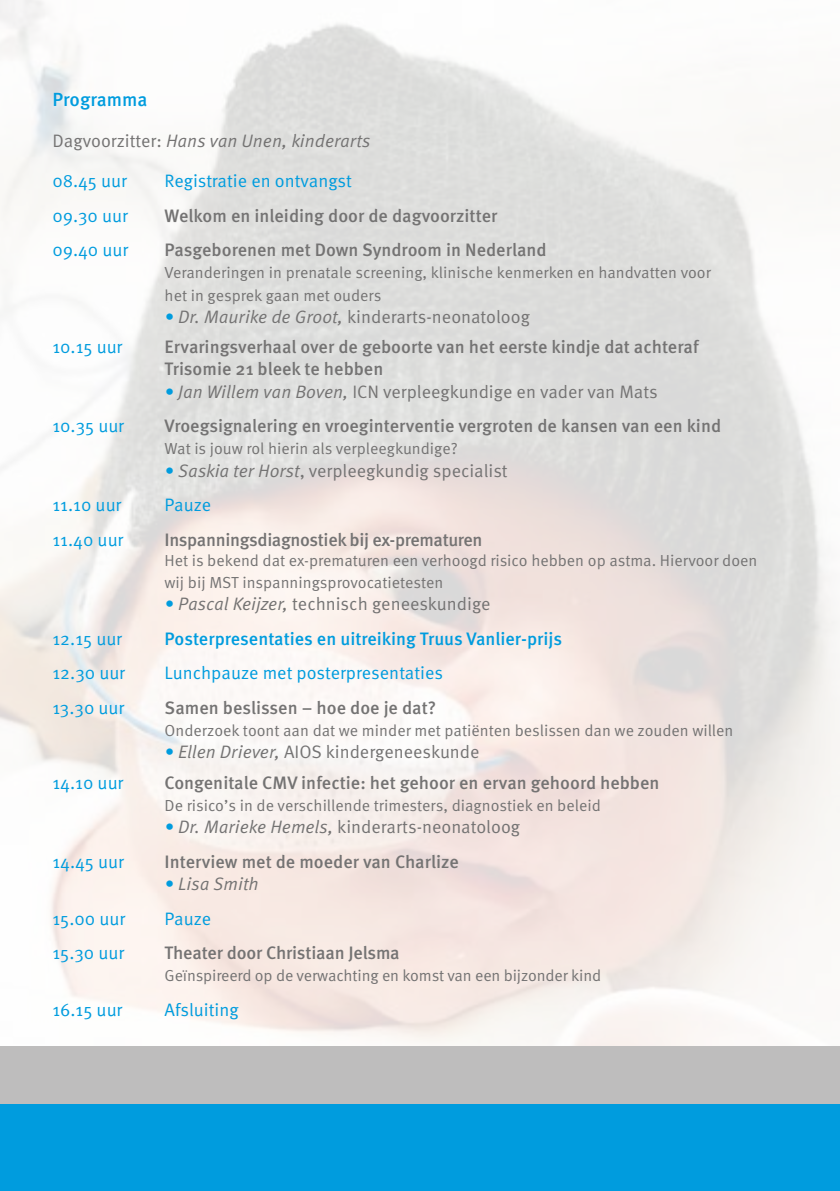
<style>
.page{position:relative;width:840px;height:1191px;background:#fff}
.page>*{position:absolute;margin:0;border:0;box-sizing:border-box;transform-origin:0 0}
.t1{font:500 19px "Meta Pro";color:#009cde}
.t2{font:500 18px/22.2px "Meta Pro";color:#747373}
.t3{font:18px "Meta Pro Norm";color:#747373}
.t4{font:18px "Meta Pro Norm";color:#009cde}
.t5{font:500 18px "Meta Pro";color:#009cde}
.t6{font:18px "Meta Pro Norm Ita";color:#747373}
.t7{font:500 18px "Meta Pro";letter-spacing:-.02em;color:#747373}
.t8{font:16px/22.2px "Meta Pro Norm";color:#747373}
.s1{font-family:"Meta Pro Norm"}
.s2{font-family:"Meta Pro Norm Ita";color:#009cde}
.s3{font-family:"Meta Pro Norm Ita"}
.s4{color:#009cde}
</style>
<div class="page">
<div style="left:0;top:1103px;width:839px;height:88px;background:#009cde"></div>
<div style="left:0;top:1046px;width:839px;height:57px;background:#bebdbd"></div>
<p class="t1" style="left:52px;top:85px;width:96px">Programma</p>
<p class="t6" style="left:52px;top:127px;width:319px"><span class="s1">Dagvoorzitter:</span> Hans van Unen, kinderarts</p>
<p class="t4" style="left:52px;top:167px;width:76px">08.45 uur</p>
<p class="t4" style="left:164px;top:167px;width:189px">Registratie en ontvangst</p>
<p class="t4" style="left:52px;top:202px;width:77px">09.30 uur</p>
<p class="t2" style="left:164px;top:203px;width:334px">Welkom en inleiding door de dagvoorzitter</p>
<p class="t4" style="left:52px;top:236px;width:77px">09.40 uur</p>
<p class="t2" style="left:164px;top:237px;width:383px">Pasgeborenen met Down Syndroom in Nederland</p>
<p class="t8" style="left:164px;top:260px;width:547px">Veranderingen in prenatale screening, klinische kenmerken en handvatten voor het in gesprek gaan met ouders</p>
<p class="t3" style="left:164px;top:303px;width:366px"><span class="s2">•</span> <span class="s3">Dr. Maurike de Groot,</span> kinderarts-neonatoloog</p>
<p class="t4" style="left:52px;top:333px;width:71px">10.15 uur</p>
<p class="t2" style="left:164px;top:335px;width:535px">Ervaringsverhaal over de geboorte van het eerste kindje dat achteraf<br>Trisomie 21 bleek te hebben</p>
<p class="t3" style="left:164px;top:378px;width:494px"><span class="s2">•</span> <span class="s3">Jan Willem van Boven,</span> ICN verpleegkundige en vader van Mats</p>
<p class="t4" style="left:52px;top:412px;width:73px">10.35 uur</p>
<p class="t2" style="left:164px;top:414px;width:557px">Vroegsignalering en vroeginterventie vergroten de kansen van een kind</p>
<p class="t8" style="left:164px;top:437px;width:294px">Wat is jouw rol hierin als verpleegkundige?</p>
<p class="t3" style="left:164px;top:457px;width:344px"><span class="s2">•</span> <span class="s3">Saskia ter Horst</span>, verpleegkundig specialist</p>
<p class="t4" style="left:52px;top:491px;width:70px">11.10 uur</p>
<p class="t4" style="left:164px;top:491px;width:48px">Pauze</p>
<p class="t4" style="left:52px;top:526px;width:72px">11.40 uur</p>
<p class="t7" style="left:164px;top:525px;width:319px">Inspanningsdiagnostiek bij ex-prematuren</p>
<p class="t8" style="left:164px;top:548px;width:594px">Het is bekend dat ex-prematuren een verhoogd risico hebben op astma. Hiervoor doen wij bij MST inspanningsprovocatietesten</p>
<p class="t3" style="left:164px;top:590px;width:327px"><span class="s2">•</span> <span class="s3">Pascal Keijzer,</span> technisch geneeskundige</p>
<p class="t4" style="left:52px;top:625px;width:71px">12.15 uur</p>
<p class="t5" style="left:164px;top:624px;width:399px">Posterpresentaties en uitreiking Truus Vanlier-prijs</p>
<p class="t4" style="left:52px;top:659px;width:74px">12.30 uur</p>
<p class="t4" style="left:164px;top:659px;width:280px">Lunchpauze met posterpresentaties</p>
<p class="t4" style="left:52px;top:694px;width:73px">13.30 uur</p>
<p class="t2" style="left:164px;top:695px;width:273px">Samen beslissen – hoe doe je dat?</p>
<p class="t8" style="left:164px;top:718px;width:570px">Onderzoek toont aan dat we minder met patiënten beslissen dan we zouden willen</p>
<p class="t3" style="left:164px;top:738px;width:316px"><span class="s2">•</span> <span class="s3">Ellen Driever,</span> AIOS kindergeneeskunde</p>
<p class="t4" style="left:52px;top:769px;width:72px">14.10 uur</p>
<p class="t2" style="left:164px;top:770px;width:496px">Congenitale CMV infectie: het gehoor en ervan gehoord hebben</p>
<p class="t8" style="left:164px;top:793px;width:437px">De risico’s in de verschillende trimesters, diagnostiek en beleid</p>
<p class="t3" style="left:164px;top:813px;width:357px"><span class="s2">•</span> <span class="s3">Dr. Marieke Hemels,</span> kinderarts-neonatoloog</p>
<p class="t4" style="left:52px;top:848px;width:73px">14.45 uur</p>
<p class="t2" style="left:164px;top:849px;width:295px">Interview met de moeder van Charlize</p>
<p class="t6" style="left:164px;top:870px;width:96px"><span class="s4">•</span> Lisa Smith</p>
<p class="t4" style="left:52px;top:904px;width:74px">15.00 uur</p>
<p class="t4" style="left:164px;top:904px;width:48px">Pauze</p>
<p class="t4" style="left:52px;top:939px;width:73px">15.30 uur</p>
<p class="t2" style="left:164px;top:940px;width:236px">Theater door Christiaan Jelsma</p>
<p class="t8" style="left:164px;top:963px;width:438px">Geïnspireerd op de verwachting en komst van een bijzonder kind</p>
<p class="t4" style="left:52px;top:996px;width:71px">16.15 uur</p>
<p class="t4" style="left:164px;top:996px;width:76px">Afsluiting</p>
</div>
